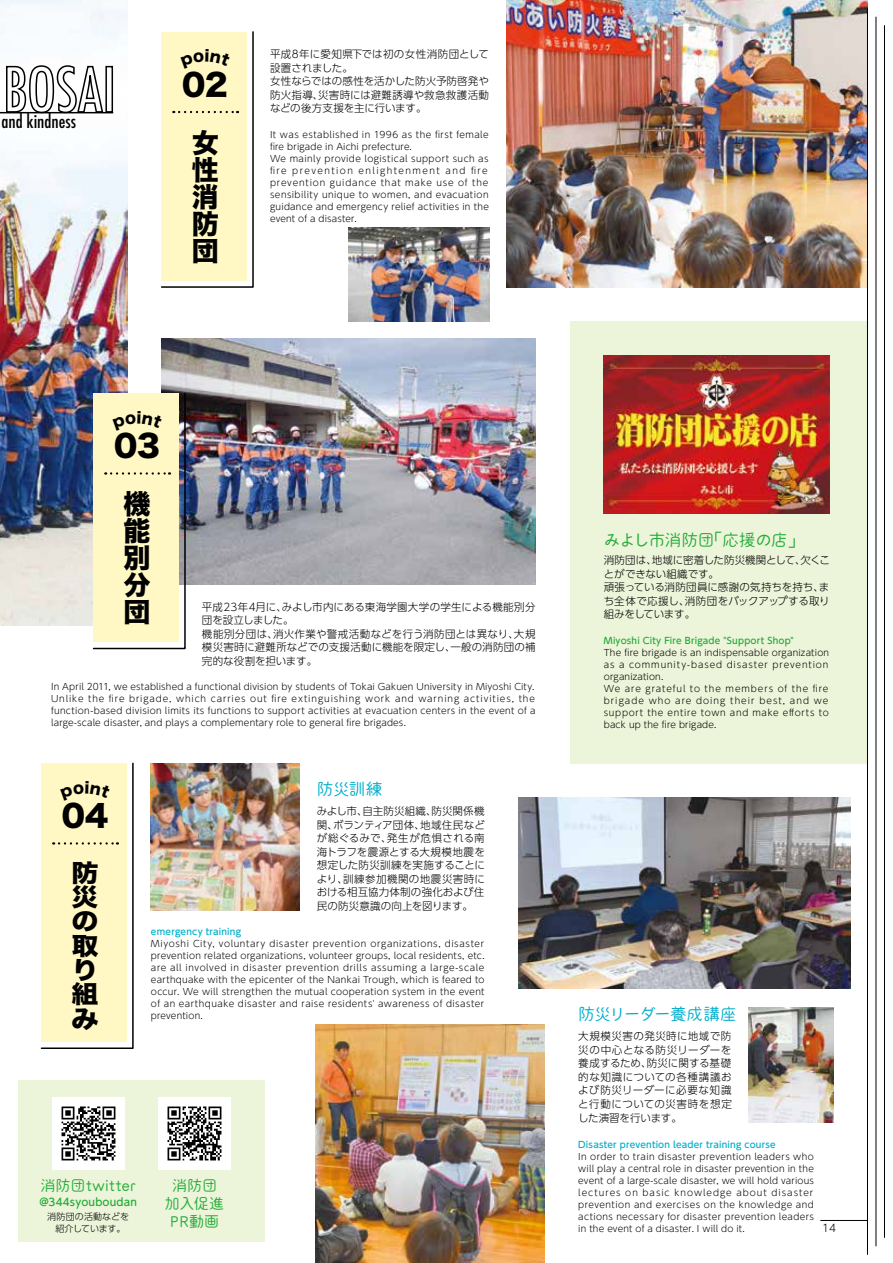
<style>
.page{position:relative;width:893px;height:1263px;background:#fff}
.page>*{position:absolute;margin:0;border:0;box-sizing:border-box;transform-origin:0 0}
.t1{font:30px "Hira Kaku Std W8";color:#000}
.t2{font:27px/27px "Hira Kaku Std W8";color:#000;text-align:justify}
.t3{font:24.3px/24.3px "Hira Kaku Std W8";color:#000;scale:1.11 1}
.t4{font:500 condensed 18px "Futura";color:#000}
.t5{font:16.5px "Kinuta Maru Maru GA Lr Std N R";letter-spacing:-.025em;color:#00aecc}
.t6{font:16.5px "Kinuta Maru Maru GA Lr Std N R";letter-spacing:-.03em;color:#22ac38}
.t7{font:15px/18px "Kinuta Maru Maru GA Lr Std N R";letter-spacing:.005em;color:#22ac38;text-align:center}
.t8{font:300 10.5px/13.5px "UD Shin Go Pro";letter-spacing:.01em;color:#000}
.t9{font:500 10.5px "UD Shin Go Pro";letter-spacing:.02em;color:#22ac38}
.t10{font:300 9px/12px "UD Shin Go Pro";letter-spacing:.04em;color:#000}
.t11{font:300 9px/12px "UD Shin Go Pro";letter-spacing:.08em;color:#000}
.t12{font:500 9px "UD Shin Go Pro";letter-spacing:.025em;color:#00aecc}
.t13{font:500 9px "UD Shin Go Pro";letter-spacing:.025em;color:#22ac38}
.t14{font:300 9px/12px "UD Shin Go Pro";letter-spacing:.005em;color:#000;text-align:center}
</style>
<div class="page">
<div style="left:570px;top:321px;width:297px;height:442px;background:#ecf4d9"></div>
<img style="left:506px;top:0;width:361px;height:287px">
<img style="left:0;top:0;width:128px;height:625px">
<hr style="left:867px;top:9px;width:1px;height:1245px;background:#000">
<hr style="left:876px;top:17px;width:1px;height:1229px;background:#000">
<hr style="left:884px;top:26px;width:1px;height:1211px;background:#000">
<img style="left:748px;top:1008px;width:85px;height:115px">
<img style="left:151px;top:763px;width:149px;height:147px">
<div style="left:18px;top:1080px;width:247px;height:162px;background:#ecf4d9"></div>
<div style="left:52px;top:1097px;width:72px;height:72px;background:#fff"></div>
<img style="left:61px;top:1106px;width:55px;height:55px">
<div style="left:158px;top:1097px;width:73px;height:72px;background:#fff"></div>
<img style="left:167px;top:1106px;width:55px;height:55px">
<img style="left:316px;top:1025px;width:228px;height:238px">
<img style="left:162px;top:338px;width:374px;height:247px">
<hr style="left:0;top:112px;width:113px;height:1px;background:#000">
<img style="left:604px;top:355px;width:225px;height:159px">
<svg style="left:5px;top:61px;width:99px;height:53px"></svg>
<div style="left:105px;top:66px;width:8px;height:47px;border:2px solid #000"></div>
<img style="left:519px;top:797px;width:331px;height:192px">
<img style="left:349px;top:227px;width:140px;height:94px">
<hr style="left:821px;top:1220px;width:46px;height:1px;background:#000">
<svg style="left:92px;top:392px;width:94px;height:258px;background:#f0eabf"></svg>
<svg style="left:40px;top:762px;width:94px;height:287px;background:#f8f2c4"></svg>
<svg style="left:161px;top:31px;width:93px;height:257px;background:#f8f2c5"></svg>
<h3 class="t4" style="left:2px;top:110px;width:76px">and kindness</h3>
<h1 class="t1" style="left:182px;top:68px;width:47px">02</h1>
<h2 class="t2" style="left:192px;top:130px;width:28px">女性消防団</h2>
<p class="t8" style="left:270px;top:47px;width:221px">平成8年に愛知県下では初の女性消防団として設置されました。<br>女性ならではの感性を活かした防火予防啓発や防火指導、災害時には避難誘導や救急救護活動などの後方支援を主に行います。</p>
<p class="t10" style="left:270px;top:128px;width:220px">It was established in 1996 as the first female fire brigade in Aichi prefecture.<br>We mainly provide logistical support such as fire prevention enlightenment and fire prevention guidance that make use of the sensibility unique to women, and evacuation guidance and emergency relief activities in the event of a disaster.</p>
<h1 class="t1" style="left:114px;top:429px;width:48px">03</h1>
<h2 class="t2" style="left:124px;top:491px;width:28px">機能別分団</h2>
<p class="t8" style="left:202px;top:600px;width:335px">平成23年4月に、みよし市内にある東海学園大学の学生による機能別分団を設立しました。<br>機能別分団は、消火作業や警戒活動などを行う消防団とは異なり、大規模災害時に避難所などでの支援活動に機能を限定し、一般の消防団の補完的な役割を担います。</p>
<p class="t10" style="left:51px;top:681px;width:486px">In April 2011, we established a functional division by students of Tokai Gakuen University in Miyoshi City.<br>Unlike the fire brigade, which carries out fire extinguishing work and warning activities, the function-based division limits its functions to support activities at evacuation centers in the event of a large-scale disaster, and plays a complementary role to general fire brigades.</p>
<h1 class="t1" style="left:62px;top:799px;width:48px">04</h1>
<h3 class="t3" style="left:72px;top:861px;width:26px">防災の取り組み</h3>
<h3 class="t5" style="left:317px;top:778px;width:67px">防災訓練</h3>
<p class="t8" style="left:317px;top:804px;width:170px;text-align:justify">みよし市、自主防災組織、防災関係機関、ボランティア団体、地域住民などが総ぐるみで、発生が危惧される南海トラフを震源とする大規模地震を想定した防災訓練を実施することにより、訓練参加機関の地震災害時における相互協力体制の強化および住民の防災意識の向上を図ります。</p>
<p class="t12" style="left:151px;top:924px;width:92px">emergency training</p>
<p class="t10" style="left:151px;top:937px;width:335px;text-align:justify">Miyoshi City, voluntary disaster prevention organizations, disaster prevention related organizations, volunteer groups, local residents, etc. are all involved in disaster prevention drills assuming a large-scale earthquake with the epicenter of the Nankai Trough, which is feared to occur. We will strengthen the mutual cooperation system in the event of an earthquake disaster and raise residents' awareness of disaster prevention.</p>
<h3 class="t7" style="left:41px;top:1176px;width:97px">消防団twitter</h3>
<h3 class="t7" style="left:165px;top:1176px;width:61px">消防団加入促進</h3>
<p class="t14" style="left:47px;top:1210px;width:83px">消防団の活動などを紹介しています。</p>
<h3 class="t7" style="left:170px;top:1212px;width:51px">PR動画</h3>
<p class="t9" style="left:40px;top:1194px;width:99px">@344syouboudan</p>
<h3 class="t6" style="left:604px;top:529px;width:202px">みよし市消防団「応援の店」</h3>
<p class="t8" style="left:604px;top:553px;width:228px">消防団は、地域に密着した防災機関として、欠くことができない組織です。<br>頑張っている消防団員に感謝の気持ちを持ち、まち全体で応援し、消防団をバックアップする取り組みをしています。</p>
<p class="t13" style="left:604px;top:633px;width:191px">Miyoshi City Fire Brigade "Support Shop"</p>
<p class="t11" style="left:604px;top:646px;width:227px">The fire brigade is an indispensable organization as a community-based disaster prevention organization.<br>We are grateful to the members of the fire brigade who are doing their best, and we support the entire town and make efforts to back up the fire brigade.</p>
<h3 class="t5" style="left:578px;top:1003px;width:160px">防災リーダー養成講座</h3>
<p class="t8" style="left:578px;top:1029px;width:155px;text-align:justify">大規模災害の発災時に地域で防災の中心となる防災リーダーを養成するため、防災に関する基礎的な知識についての各種講議および防災リーダーに必要な知識と行動についての災害時を想定した演習を行います。</p>
<p class="t12" style="left:578px;top:1137px;width:199px">Disaster prevention leader training course</p>
<p class="t10" style="left:578px;top:1150px;width:237px;text-align:justify">In order to train disaster prevention leaders who will play a central role in disaster prevention in the event of a large-scale disaster, we will hold various lectures on basic knowledge about disaster prevention and exercises on the knowledge and actions necessary for disaster prevention leaders in the event of a disaster. I will do it.</p>
<p class="t8" style="left:822px;top:1221px;width:15px">14</p>
</div>
